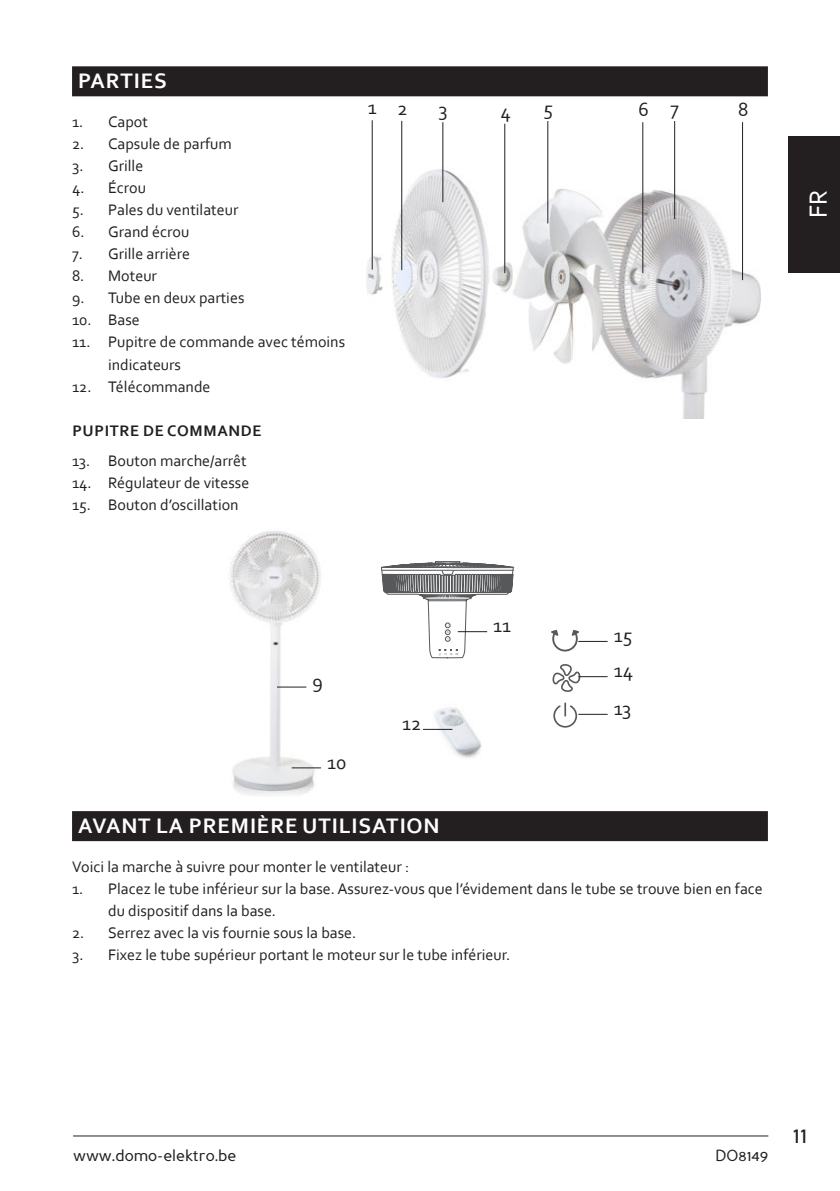
<style>
.page{position:relative;width:840px;height:1191px;background:#fff}
.page>*{position:absolute;margin:0;border:0;box-sizing:border-box;transform-origin:0 0}
.t1{font:26px "Corbel";color:#fff}
.t2{font:24px "Perspective Sans";color:#231f20}
.t3{font:700 22px "Corbel";letter-spacing:.04em;color:#fff}
.t4{font:20px/35.2px "Corbel";color:#231f20}
.t5{font:16px/22px "Corbel";color:#231f20}
.t6{font:16px "Perspective Sans";color:#231f20}
.t7{font:700 16px "Corbel";letter-spacing:.04em;color:#231f20}
</style>
<div class="page">
<hr style="left:73px;top:1135px;width:694px;height:1px;background:#231f20">
<div style="left:788px;top:136px;width:51px;height:136px;background:#231f20"></div>
<div style="left:72px;top:66px;width:695px;height:30px;background:#231f20"></div>
<div style="left:72px;top:811px;width:695px;height:30px;background:#231f20"></div>
<img style="left:229px;top:531px;width:92px;height:264px">
<svg style="left:277px;top:686px;width:29px;height:1px"></svg>
<hr style="left:291px;top:767px;width:30px;height:1px;background:#231f20">
<img style="left:424px;top:707px;width:58px;height:51px">
<svg style="left:423px;top:729px;width:29px;height:1px"></svg>
<div style="left:435px;top:561px;width:24px;height:2px;border:1px solid #57585a"></div>
<svg style="left:381px;top:563px;width:133px;height:95px"></svg>
<hr style="left:457px;top:631px;width:30px;height:1px;background:#231f20">
<svg style="left:552px;top:664px;width:55px;height:28px"></svg>
<svg style="left:553px;top:702px;width:54px;height:25px"></svg>
<svg style="left:551px;top:630px;width:56px;height:21px"></svg>
<img style="left:366px;top:168px;width:395px;height:251px">
<hr style="left:442px;top:122px;width:1px;height:80px;background:#231f20">
<hr style="left:504px;top:124px;width:1px;height:149px;background:#231f20">
<hr style="left:547px;top:121px;width:1px;height:102px;background:#231f20">
<hr style="left:642px;top:122px;width:1px;height:151px;background:#231f20">
<hr style="left:674px;top:121px;width:1px;height:98px;background:#231f20">
<hr style="left:741px;top:122px;width:1px;height:158px;background:#231f20">
<hr style="left:401px;top:121px;width:1px;height:149px;background:#231f20">
<hr style="left:371px;top:120px;width:1px;height:149px;background:#231f20">
<h3 class="t3" style="left:78px;top:70px;width:90px">PARTIES</h3>
<p class="t5" style="left:72px;top:112px;width:77px">1. Capot</p>
<p class="t5" style="left:72px;top:134px;width:161px">2. Capsule de parfum</p>
<p class="t5" style="left:72px;top:156px;width:73px">3. Grille</p>
<p class="t5" style="left:72px;top:178px;width:75px">4. Écrou</p>
<p class="t5" style="left:72px;top:200px;width:168px">5. Pales du ventilateur</p>
<p class="t5" style="left:72px;top:222px;width:119px">6. Grand écrou</p>
<p class="t5" style="left:72px;top:244px;width:119px">7. Grille arrière</p>
<p class="t5" style="left:72px;top:266px;width:86px">8. Moteur</p>
<p class="t5" style="left:72px;top:288px;width:174px">9. Tube en deux parties</p>
<p class="t5" style="left:72px;top:310px;width:69px">10. Base</p>
<p class="t5" style="left:108px;top:332px;width:238px;text-indent:-36px">11. Pupitre de commande avec témoins indicateurs</p>
<p class="t5" style="left:72px;top:376px;width:140px">12. Télécommande</p>
<p class="t7" style="left:72px;top:422px;width:190px">PUPITRE DE COMMANDE</p>
<p class="t5" style="left:72px;top:450px;width:176px">13. Bouton marche/arrêt</p>
<p class="t5" style="left:72px;top:472px;width:179px">14. Régulateur de vitesse</p>
<p class="t5" style="left:72px;top:494px;width:168px">15. Bouton d’oscillation</p>
<p class="t4" style="left:367px;top:91px;width:41px">1 2</p>
<p class="t4" style="left:438px;top:93px;width:11px">3</p>
<p class="t4" style="left:500px;top:94px;width:12px">4</p>
<p class="t4" style="left:543px;top:92px;width:11px">5</p>
<p class="t4" style="left:638px;top:92px;width:42px">6 7</p>
<p class="t4" style="left:737px;top:93px;width:12px">8</p>
<p class="t4" style="left:312px;top:664px;width:12px">9</p>
<p class="t4" style="left:327px;top:745px;width:21px">10</p>
<p class="t4" style="left:402px;top:706px;width:21px">12</p>
<p class="t4" style="left:493px;top:609px;width:19px">11</p>
<p class="t4" style="left:613px;top:619px;width:21px">15<br>14</p>
<p class="t4" style="left:613px;top:691px;width:19px">13</p>
<h3 class="t3" style="left:78px;top:815px;width:363px">AVANT LA PREMIÈRE UTILISATION</h3>
<p class="t5" style="left:72px;top:856px;width:338px">Voici la marche à suivre pour monter le ventilateur :</p>
<p class="t5" style="left:108px;top:878px;width:656px;text-indent:-36px">1. Placez le tube inférieur sur la base. Assurez-vous que l’évidement dans le tube se trouve bien en face du dispositif dans la base.</p>
<p class="t5" style="left:72px;top:922px;width:286px">2. Serrez avec la vis fournie sous la base.</p>
<p class="t5" style="left:72px;top:944px;width:439px">3. Fixez le tube supérieur portant le moteur sur le tube inférieur.</p>
<h1 class="t1" style="left:802px;top:218px;width:30px;rotate:-90deg">FR</h1>
<p class="t6" style="left:73px;top:1146px;width:165px">www.domo-elektro.be</p>
<p class="t6" style="left:715px;top:1146px;width:54px">DO8149</p>
<h2 class="t2" style="left:792px;top:1120px;width:16px">11</h2>
</div>
